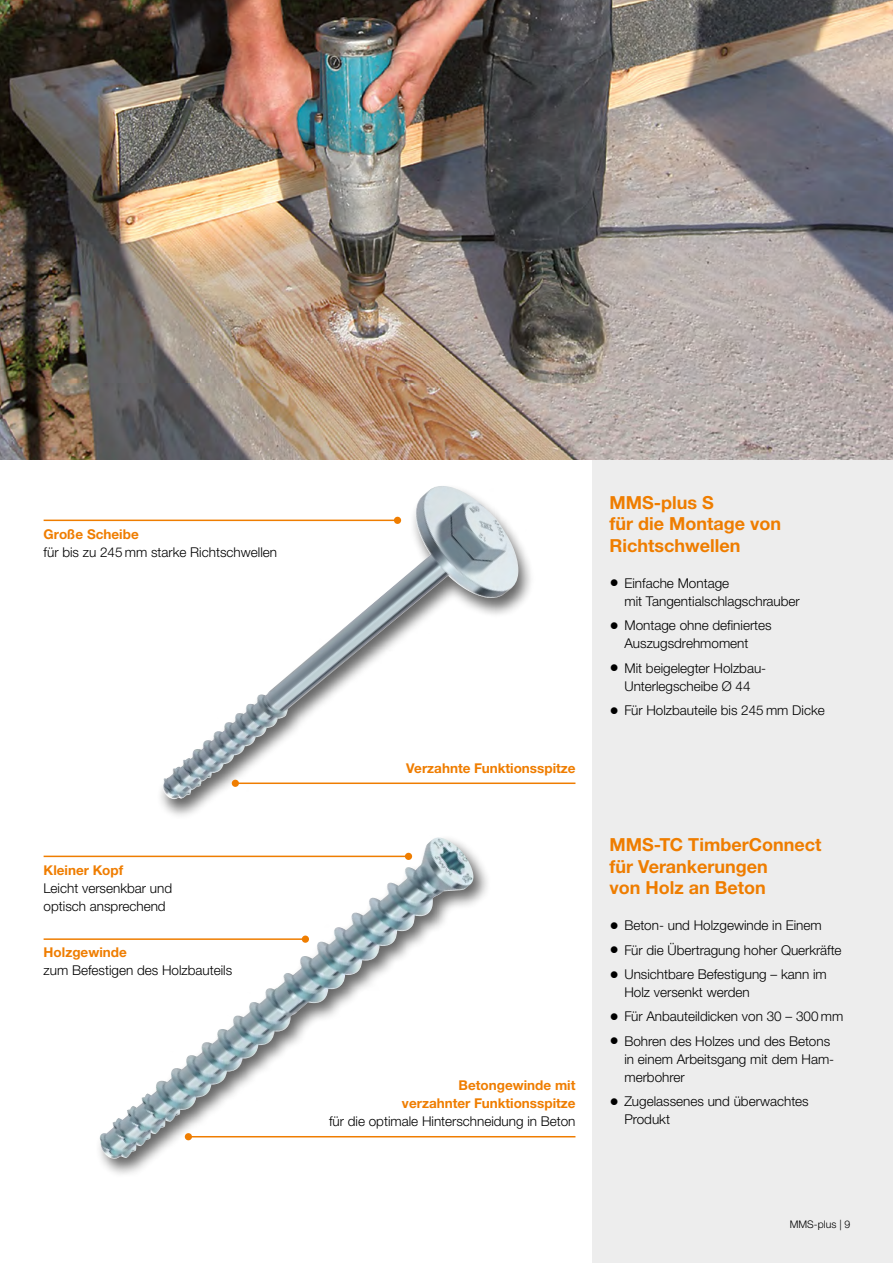
<style>
.page{position:relative;width:893px;height:1263px;background:#fff}
.page>*{position:absolute;margin:0;border:0;box-sizing:border-box;transform-origin:0 0}
.HECO_A4_Subline12_bo{font:700 18px/21.6px "Helvetica Neue LTW1 G";color:#ef7d00}
.Illu_Beschreibung_li{font:300 13.5px/18px "Helvetica Neue LTW1 G";color:#000}
.Illu_Beschreibung_re{font:700 13.5px/18px "Helvetica Neue LTW1 G";color:#ef7d00;text-align:right}
.Illu_Beschreibung_re-2{font:300 13.5px "Helvetica Neue LTW1 G";color:#000}
.t1{font:300 10.5px "Helvetica Neue LTW1 G";color:#000}
.s1{font-weight:700;color:#ef7d00}
</style>
<div class="page">
<div style="left:592px;top:458px;width:301px;height:805px;background:#ededed"></div>
<img style="left:0;top:0;width:893px;height:460px">
<div style="left:157px;top:484px;width:378px;height:336px;background:#000;opacity:.6"></div>
<img style="left:172px;top:490px;width:258px;height:284px">
<div style="left:95px;top:834px;width:396px;height:344px;background:#000;opacity:.6"></div>
<img style="left:267px;top:837px;width:171px;height:152px">
<hr style="left:44px;top:520px;width:354px;height:1px;background:#ef7d00">
<div style="left:394px;top:517px;width:7px;height:7px;background:#ef7d00;border-radius:50%"></div>
<hr style="left:235px;top:782px;width:340px;height:2px;background:#ef7d00">
<div style="left:232px;top:780px;width:7px;height:7px;background:#ef7d00;border-radius:50%"></div>
<hr style="left:44px;top:856px;width:364px;height:1px;background:#ef7d00">
<div style="left:405px;top:853px;width:7px;height:7px;background:#ef7d00;border-radius:50%"></div>
<hr style="left:44px;top:938px;width:261px;height:2px;background:#ef7d00">
<div style="left:302px;top:935px;width:7px;height:8px;background:#ef7d00;border-radius:50%"></div>
<hr style="left:188px;top:1136px;width:387px;height:1px;background:#ef7d00">
<div style="left:185px;top:1133px;width:7px;height:7px;background:#ef7d00;border-radius:50%"></div>
<p class="Illu_Beschreibung_li" style="left:44px;top:525px;width:235px"><span class="s1">Große Scheibe<br></span>für bis zu 245 mm starke Richtschwellen</p>
<p class="Illu_Beschreibung_li" style="left:44px;top:861px;width:130px"><span class="s1">Kleiner Kopf<br></span>Leicht versenkbar und optisch ansprechend</p>
<p class="Illu_Beschreibung_li" style="left:44px;top:943px;width:190px"><span class="s1">Holzgewinde<br></span>zum Befestigen des Holzbauteils</p>
<p class="Illu_Beschreibung_re" style="left:406px;top:759px;width:171px">Verzahnte Funktionsspitze</p>
<p class="Illu_Beschreibung_re" style="left:402px;top:1076px;width:175px">Betongewinde mit verzahnter Funktionsspitze</p>
<p class="Illu_Beschreibung_re-2" style="left:329px;top:1113px;width:248px">für die optimale Hinterschneidung in Beton</p>
<p class="HECO_A4_Subline12_bo" style="left:610px;top:491px;width:173px">MMS-plus S<br>für die Montage von<br>Richtschwellen</p>
<p class="Illu_Beschreibung_li" style="left:624px;top:574px;width:177px">Einfache Montage<br>mit Tangentialschlagschrauber</p>
<p class="Illu_Beschreibung_li" style="left:624px;top:616px;width:149px">Montage ohne definiertes<br>Auszugsdrehmoment</p>
<p class="Illu_Beschreibung_li" style="left:624px;top:659px;width:143px">Mit beigelegter Holzbau-<br>Unterlegscheibe Ø 44</p>
<p class="Illu_Beschreibung_li" style="left:624px;top:701px;width:202px">Für Holzbauteile bis 245 mm Dicke</p>
<p class="HECO_A4_Subline12_bo" style="left:610px;top:834px;width:213px">MMS-TC TimberConnect für Verankerungen<br>von Holz an Beton</p>
<p class="Illu_Beschreibung_li" style="left:624px;top:916px;width:199px">Beton- und Holzgewinde in Einem</p>
<p class="Illu_Beschreibung_li" style="left:624px;top:941px;width:219px">Für die Übertragung hoher Querkräfte</p>
<p class="Illu_Beschreibung_li" style="left:624px;top:965px;width:204px">Unsichtbare Befestigung – kann im<br>Holz versenkt werden</p>
<p class="Illu_Beschreibung_li" style="left:624px;top:1007px;width:220px">Für Anbauteildicken von 30 – 300 mm</p>
<p class="Illu_Beschreibung_li" style="left:624px;top:1032px;width:211px">Bohren des Holzes und des Betons in einem Arbeitsgang mit dem Ham&shy;merbohrer</p>
<p class="Illu_Beschreibung_li" style="left:624px;top:1092px;width:186px">Zugelassenes und überwachtes<br>Produkt</p>
<p class="t1" style="left:790px;top:1218px;width:62px">MMS-plus | 9</p>
</div>
